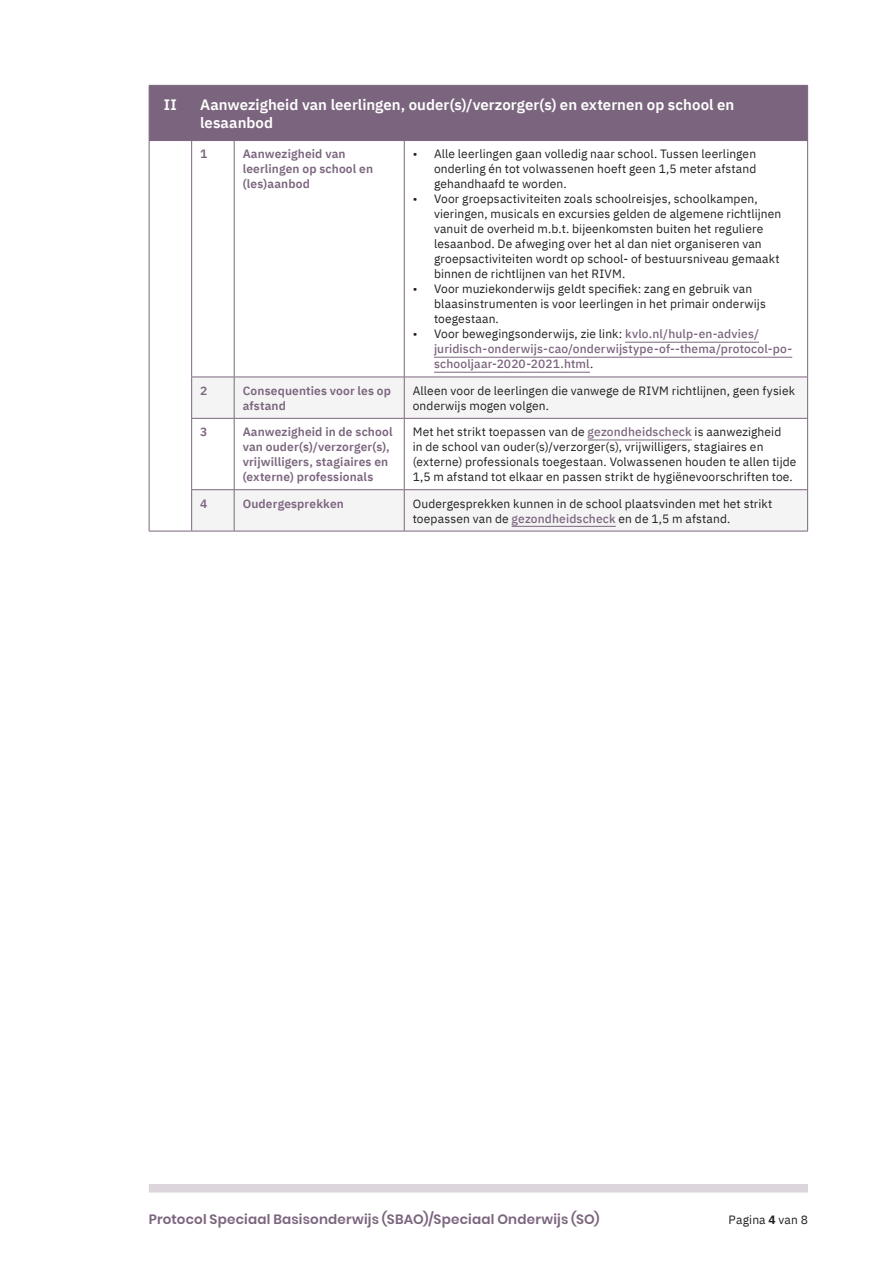
<style>
.page{position:relative;width:893px;height:1263px;background:#fff}
.page>*{position:absolute;margin:0;border:0;box-sizing:border-box;transform-origin:0 0}
.tabel_titel{font:600 15px/18px "IBM Plex Sans";color:#fff}
.tabel_nummer{font:600 15px "IBM Plex Sans";color:#fff}
.t1{font:600 13.5px "Poppins";letter-spacing:.015em;color:#7b657e}
.tabel{font:12px/15px "IBM Plex Sans";letter-spacing:.01em;color:#231f20}
.tabel_kopje{font:600 12px/15px "IBM Plex Sans";letter-spacing:.01em;color:#7b657e}
.tabel-2{font:500 12px/15px "IBM Plex Sans";letter-spacing:.01em;color:#7b657e}
.s1{font-weight:400;color:#231f20}
.s2{font-weight:500;color:#7b657e}
.s3{font-weight:700}
</style>
<div class="page">
<div style="left:149px;top:1184px;width:659px;height:8px;background:#dcd5db"></div>
<div style="left:150px;top:86px;width:657px;height:54px;background:#7b657e"></div>
<svg style="left:192px;top:378px;width:615px;height:153px;fill:#f5f4f5"></svg>
<hr style="left:149px;top:85px;width:43px;height:1px;background:#7b657e">
<hr style="left:149px;top:86px;width:1px;height:54px;background:#7b657e">
<hr style="left:192px;top:85px;width:42px;height:1px;background:#7b657e">
<hr style="left:191px;top:86px;width:1px;height:54px;background:#7b657e">
<hr style="left:234px;top:85px;width:170px;height:1px;background:#7b657e">
<hr style="left:404px;top:85px;width:404px;height:1px;background:#7b657e">
<hr style="left:807px;top:86px;width:1px;height:54px;background:#7b657e">
<hr style="left:149px;top:140px;width:43px;height:1px;background:#7b657e">
<hr style="left:149px;top:141px;width:1px;height:236px;background:#7b657e">
<hr style="left:149px;top:377px;width:1px;height:41px;background:#7b657e">
<hr style="left:149px;top:418px;width:1px;height:72px;background:#7b657e">
<hr style="left:149px;top:490px;width:1px;height:41px;background:#7b657e">
<hr style="left:149px;top:531px;width:43px;height:1px;background:#7b657e">
<hr style="left:192px;top:140px;width:42px;height:1px;background:#7b657e">
<hr style="left:191px;top:141px;width:1px;height:236px;background:#7b657e">
<hr style="left:234px;top:140px;width:170px;height:1px;background:#7b657e">
<hr style="left:234px;top:141px;width:1px;height:236px;background:#7b657e">
<hr style="left:404px;top:140px;width:404px;height:1px;background:#7b657e">
<hr style="left:404px;top:141px;width:1px;height:236px;background:#7b657e">
<hr style="left:807px;top:141px;width:1px;height:236px;background:#7b657e">
<hr style="left:191px;top:377px;width:43px;height:1px;background:#7b657e">
<hr style="left:191px;top:377px;width:1px;height:41px;background:#7b657e">
<hr style="left:234px;top:377px;width:170px;height:1px;background:#7b657e">
<hr style="left:234px;top:377px;width:1px;height:41px;background:#7b657e">
<hr style="left:404px;top:377px;width:404px;height:1px;background:#7b657e">
<hr style="left:404px;top:377px;width:1px;height:41px;background:#7b657e">
<hr style="left:807px;top:377px;width:1px;height:41px;background:#7b657e">
<hr style="left:191px;top:418px;width:43px;height:1px;background:#7b657e">
<hr style="left:191px;top:419px;width:1px;height:70px;background:#7b657e">
<hr style="left:234px;top:418px;width:170px;height:1px;background:#7b657e">
<hr style="left:234px;top:419px;width:1px;height:70px;background:#7b657e">
<hr style="left:404px;top:418px;width:404px;height:1px;background:#7b657e">
<hr style="left:404px;top:419px;width:1px;height:70px;background:#7b657e">
<hr style="left:807px;top:419px;width:1px;height:70px;background:#7b657e">
<hr style="left:191px;top:489px;width:43px;height:1px;background:#7b657e">
<hr style="left:191px;top:490px;width:1px;height:41px;background:#7b657e">
<hr style="left:234px;top:489px;width:170px;height:1px;background:#7b657e">
<hr style="left:234px;top:490px;width:1px;height:41px;background:#7b657e">
<hr style="left:404px;top:489px;width:404px;height:1px;background:#7b657e">
<hr style="left:404px;top:490px;width:1px;height:41px;background:#7b657e">
<hr style="left:807px;top:490px;width:1px;height:41px;background:#7b657e">
<hr style="left:192px;top:531px;width:42px;height:1px;background:#7b657e">
<hr style="left:234px;top:531px;width:170px;height:1px;background:#7b657e">
<hr style="left:404px;top:531px;width:404px;height:1px;background:#7b657e">
<hr style="left:625px;top:342px;width:134px;height:1px;background:#7b657e">
<hr style="left:434px;top:357px;width:358px;height:1px;background:#7b657e">
<hr style="left:434px;top:372px;width:156px;height:1px;background:#7b657e">
<hr style="left:588px;top:439px;width:104px;height:1px;background:#7b657e">
<hr style="left:512px;top:526px;width:104px;height:1px;background:#7b657e">
<p class="tabel_nummer" style="left:164px;top:93px;width:14px">II</p>
<p class="tabel_titel" style="left:200px;top:94px;width:536px">Aanwezigheid van leerlingen, ouder(s)/verzorger(s) en externen op school en lesaanbod</p>
<p class="tabel_kopje" style="left:200px;top:146px;width:9px">1</p>
<p class="tabel_kopje" style="left:243px;top:146px;width:132px">Aanwezigheid van leerlingen op school en (les)aanbod</p>
<p class="tabel" style="left:434px;top:146px;width:324px;text-align:justify;text-indent:-21px">• Alle leerlingen gaan volledig naar school. Tussen leerlingen onderling én tot volwassenen hoeft geen 1,5 meter afstand gehandhaafd te worden.</p>
<p class="tabel" style="left:434px;top:191px;width:349px;text-indent:-21px">• Voor groepsactiviteiten zoals schoolreisjes, schoolkampen, vieringen, musicals en excursies gelden de algemene richtlijnen vanuit de overheid m.b.t. bijeenkomsten buiten het reguliere lesaanbod. De afweging over het al dan niet organiseren van groepsactiviteiten wordt op school- of bestuursniveau gemaakt binnen de richtlijnen van het RIVM.</p>
<p class="tabel" style="left:434px;top:281px;width:333px;text-indent:-21px">• Voor muziekonderwijs geldt specifiek: zang en gebruik van blaasinstrumenten is voor leerlingen in het primair onderwijs toegestaan.</p>
<p class="tabel-2" style="left:434px;top:326px;width:360px;text-indent:-21px"><span class="s1">• Voor bewegingsonderwijs, zie link:</span> kvlo.nl/hulp-en-advies/ juridisch-onderwijs-cao/onderwijstype-of--thema/protocol-po&shy;schooljaar-2020-2021.html<span class="s1">.</span></p>
<p class="tabel_kopje" style="left:200px;top:382px;width:9px">2</p>
<p class="tabel_kopje" style="left:243px;top:382px;width:150px">Consequenties voor les op afstand</p>
<p class="tabel" style="left:413px;top:382px;width:384px">Alleen voor de leerlingen die vanwege de RIVM richtlijnen, geen fysiek onderwijs mogen volgen.</p>
<p class="tabel_kopje" style="left:200px;top:423px;width:9px">3</p>
<p class="tabel_kopje" style="left:243px;top:423px;width:151px">Aanwezigheid in de school van ouder(s)/verzorger(s), vrijwilligers, stagiaires en (externe) professionals</p>
<p class="tabel" style="left:413px;top:423px;width:385px">Met het strikt toepassen van de <span class="s2">gezondheidscheck</span> is aanwezigheid<br>in de school van ouder(s)/verzorger(s), vrijwilligers, stagiaires en (externe) professionals toegestaan. Volwassenen houden te allen tijde 1,5 m afstand tot elkaar en passen strikt de hygiënevoorschriften toe.</p>
<p class="tabel_kopje" style="left:200px;top:495px;width:9px">4</p>
<p class="tabel_kopje" style="left:243px;top:495px;width:103px">Oudergesprekken</p>
<p class="tabel" style="left:413px;top:495px;width:361px">Oudergesprekken kunnen in de school plaatsvinden met het strikt toepassen van de <span class="s2">gezondheidscheck</span> en de 1,5 m afstand.</p>
<p class="t1" style="left:149px;top:1211px;width:452px">Protocol Speciaal Basisonderwijs (SBAO)/Speciaal Onderwijs (SO)</p>
<p class="tabel" style="left:729px;top:1211px;width:81px">Pagina <span class="s3">4</span> van 8</p>
</div>
